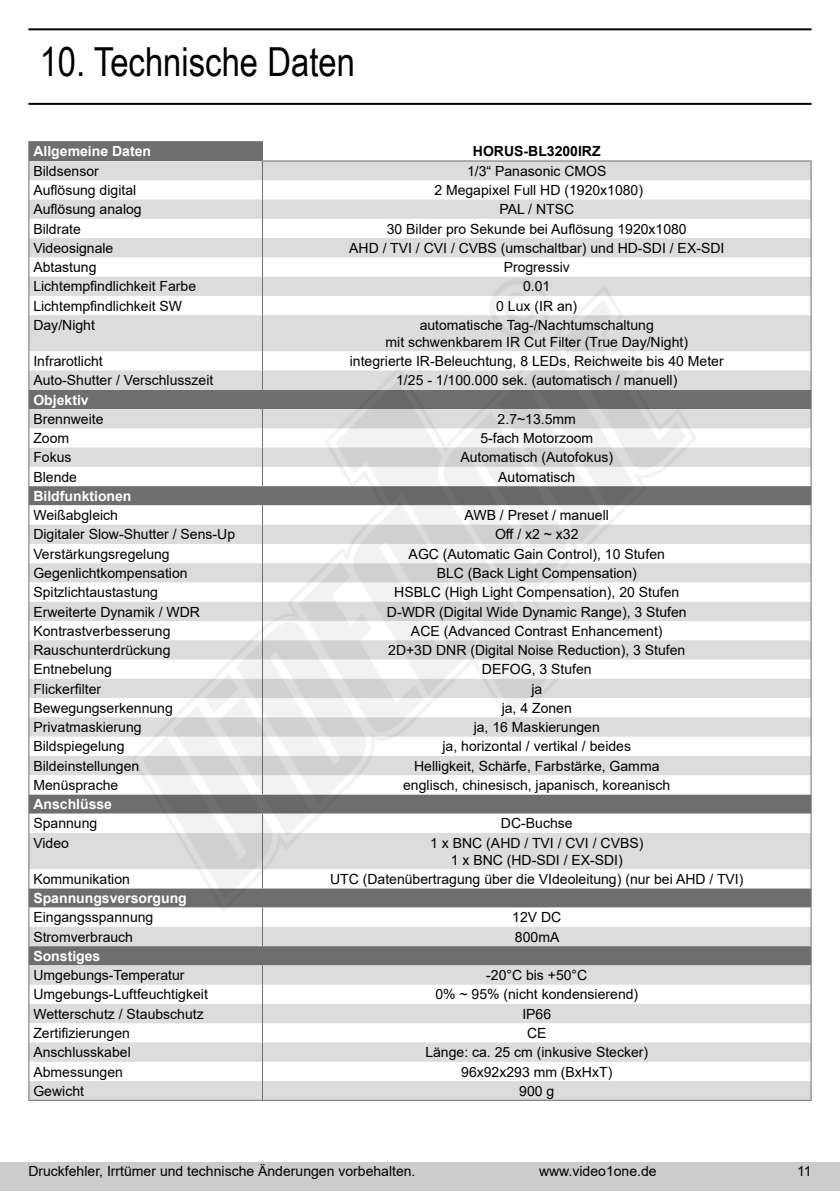
<style>
.page{position:relative;width:840px;height:1191px;background:#fff}
.page>*{position:absolute;margin:0;border:0;box-sizing:border-box;transform-origin:0 0}
.t1{font:40px "Arial Narrow";color:#000}
.t2{font:14px/16.8px "Arial";color:#000;text-align:center}
.t3{font:700 14px "Arial";color:#fff}
.t4{font:700 14px "Arial";color:#000}
</style>
<div class="page">
<div style="left:0;top:1162px;width:839px;height:29px;background:#ccc"></div>
<img style="left:28px;top:28px;width:784px;height:1073px">
<h1 class="t1" style="left:40px;top:32px;width:316px">10. Technische Daten</h1>
<p class="t3" style="left:33px;top:142px;width:119px">Allgemeine Daten</p>
<p class="t4" style="left:472px;top:142px;width:129px">HORUS-BL3200IRZ</p>
<p class="t2" style="left:33px;top:162px;width:67px">Bildsensor</p>
<p class="t2" style="left:467px;top:162px;width:141px">1/3“ Panasonic CMOS</p>
<p class="t2" style="left:33px;top:182px;width:104px">Auflösung digital</p>
<p class="t2" style="left:434px;top:182px;width:210px">2 Megapixel Full HD (1920x1080)</p>
<p class="t2" style="left:33px;top:201px;width:110px">Auflösung analog</p>
<p class="t2" style="left:499px;top:201px;width:76px">PAL / NTSC</p>
<p class="t2" style="left:33px;top:220px;width:49px">Bildrate</p>
<p class="t2" style="left:386px;top:220px;width:301px">30 Bilder pro Sekunde bei Auflösung 1920x1080</p>
<p class="t2" style="left:33px;top:239px;width:81px">Videosignale</p>
<p class="t2" style="left:349px;top:239px;width:376px">AHD / TVI / CVI / CVBS (umschaltbar) und HD-SDI / EX-SDI</p>
<p class="t2" style="left:33px;top:259px;width:65px">Abtastung</p>
<p class="t2" style="left:503px;top:259px;width:68px">Progressiv</p>
<p class="t2" style="left:33px;top:278px;width:164px">Lichtempfindlichkeit Farbe</p>
<p class="t2" style="left:523px;top:278px;width:29px">0.01</p>
<p class="t2" style="left:33px;top:297px;width:150px">Lichtempfindlichkeit SW</p>
<p class="t2" style="left:496px;top:297px;width:82px">0 Lux (IR an)</p>
<p class="t2" style="left:33px;top:316px;width:63px">Day/Night</p>
<p class="t2" style="left:385px;top:316px;width:304px">automatische Tag-/Nachtumschaltung<br>mit schwenkbarem IR Cut Filter (True Day/Night)</p>
<p class="t2" style="left:33px;top:352px;width:71px">Infrarotlicht</p>
<p class="t2" style="left:349px;top:352px;width:375px">integrierte IR-Beleuchtung, 8 LEDs, Reichweite bis 40 Meter</p>
<p class="t2" style="left:33px;top:372px;width:181px">Auto-Shutter / Verschlusszeit</p>
<p class="t2" style="left:396px;top:372px;width:282px">1/25 - 1/100.000 sek. (automatisch / manuell)</p>
<p class="t3" style="left:33px;top:390px;width:57px">Objektiv</p>
<p class="t2" style="left:33px;top:410px;width:72px">Brennweite</p>
<p class="t2" style="left:497px;top:410px;width:80px">2.7~13.5mm</p>
<p class="t2" style="left:33px;top:429px;width:37px">Zoom</p>
<p class="t2" style="left:480px;top:429px;width:114px">5-fach Motorzoom</p>
<p class="t2" style="left:33px;top:449px;width:40px">Fokus</p>
<p class="t2" style="left:460px;top:449px;width:154px">Automatisch (Autofokus)</p>
<p class="t2" style="left:33px;top:468px;width:45px">Blende</p>
<p class="t2" style="left:498px;top:468px;width:79px">Automatisch</p>
<p class="t3" style="left:33px;top:486px;width:100px">Bildfunktionen</p>
<p class="t2" style="left:33px;top:507px;width:86px">Weißabgleich</p>
<p class="t2" style="left:464px;top:507px;width:146px">AWB / Preset / manuell</p>
<p class="t2" style="left:33px;top:526px;width:203px">Digitaler Slow-Shutter / Sens-Up</p>
<p class="t2" style="left:495px;top:526px;width:85px">Off / x2 ~ x32</p>
<p class="t2" style="left:33px;top:545px;width:138px">Verstärkungsregelung</p>
<p class="t2" style="left:408px;top:545px;width:257px">AGC (Automatic Gain Control), 10 Stufen</p>
<p class="t2" style="left:33px;top:564px;width:156px">Gegenlichtkompensation</p>
<p class="t2" style="left:436px;top:564px;width:201px">BLC (Back Light Compensation)</p>
<p class="t2" style="left:33px;top:584px;width:126px">Spitzlichtaustastung</p>
<p class="t2" style="left:394px;top:584px;width:286px">HSBLC (High Light Compensation), 20 Stufen</p>
<p class="t2" style="left:33px;top:603px;width:168px">Erweiterte Dynamik / WDR</p>
<p class="t2" style="left:386px;top:603px;width:301px">D-WDR (Digital Wide Dynamic Range), 3 Stufen</p>
<p class="t2" style="left:33px;top:622px;width:138px">Kontrastverbesserung</p>
<p class="t2" style="left:411px;top:622px;width:253px">ACE (Advanced Contrast Enhancement)</p>
<p class="t2" style="left:33px;top:641px;width:138px">Rauschunterdrückung</p>
<p class="t2" style="left:388px;top:641px;width:298px">2D+3D DNR (Digital Noise Reduction), 3 Stufen</p>
<p class="t2" style="left:33px;top:661px;width:80px">Entnebelung</p>
<p class="t2" style="left:481px;top:661px;width:111px">DEFOG, 3 Stufen</p>
<p class="t2" style="left:33px;top:680px;width:69px">Flickerfilter</p>
<p class="t2" style="left:531px;top:680px;width:12px">ja</p>
<p class="t2" style="left:33px;top:699px;width:141px">Bewegungserkennung</p>
<p class="t2" style="left:501px;top:699px;width:72px">ja, 4 Zonen</p>
<p class="t2" style="left:33px;top:718px;width:110px">Privatmaskierung</p>
<p class="t2" style="left:473px;top:718px;width:128px">ja, 16 Maskierungen</p>
<p class="t2" style="left:33px;top:738px;width:93px">Bildspiegelung</p>
<p class="t2" style="left:442px;top:738px;width:190px">ja, horizontal / vertikal / beides</p>
<p class="t2" style="left:33px;top:757px;width:107px">Bildeinstellungen</p>
<p class="t2" style="left:414px;top:757px;width:247px">Helligkeit, Schärfe, Farbstärke, Gamma</p>
<p class="t2" style="left:33px;top:776px;width:86px">Menüsprache</p>
<p class="t2" style="left:403px;top:776px;width:268px">englisch, chinesisch, japanisch, koreanisch</p>
<p class="t3" style="left:33px;top:794px;width:80px">Anschlüsse</p>
<p class="t2" style="left:33px;top:815px;width:65px">Spannung</p>
<p class="t2" style="left:500px;top:815px;width:73px">DC-Buchse</p>
<p class="t2" style="left:33px;top:834px;width:37px">Video</p>
<p class="t2" style="left:430px;top:834px;width:214px">1 x BNC (AHD / TVI / CVI / CVBS)<br>1 x BNC (HD-SDI / EX-SDI)</p>
<p class="t2" style="left:33px;top:870px;width:98px">Kommunikation</p>
<p class="t2" style="left:330px;top:870px;width:414px">UTC (Datenübertragung über die VIdeoleitung) (nur bei AHD / TVI)</p>
<p class="t3" style="left:33px;top:888px;width:155px">Spannungsversorgung</p>
<p class="t2" style="left:33px;top:909px;width:121px">Eingangsspannung</p>
<p class="t2" style="left:512px;top:909px;width:51px">12V DC</p>
<p class="t2" style="left:33px;top:928px;width:101px">Stromverbrauch</p>
<p class="t2" style="left:514px;top:928px;width:46px">800mA</p>
<p class="t3" style="left:33px;top:946px;width:68px">Sonstiges</p>
<p class="t2" style="left:33px;top:966px;width:152px">Umgebungs-Temperatur</p>
<p class="t2" style="left:486px;top:966px;width:103px">-20°C bis +50°C</p>
<p class="t2" style="left:33px;top:986px;width:176px">Umgebungs-Luftfeuchtigkeit</p>
<p class="t2" style="left:435px;top:986px;width:204px">0% ~ 95% (nicht kondensierend)</p>
<p class="t2" style="left:33px;top:1005px;width:172px">Wetterschutz / Staubschutz</p>
<p class="t2" style="left:522px;top:1005px;width:30px">IP66</p>
<p class="t2" style="left:33px;top:1024px;width:98px">Zertifizierungen</p>
<p class="t2" style="left:526px;top:1024px;width:21px">CE</p>
<p class="t2" style="left:33px;top:1043px;width:99px">Anschlusskabel</p>
<p class="t2" style="left:425px;top:1043px;width:224px">Länge: ca. 25 cm (inkusive Stecker)</p>
<p class="t2" style="left:33px;top:1063px;width:91px">Abmessungen</p>
<p class="t2" style="left:461px;top:1063px;width:152px">96x92x293 mm (BxHxT)</p>
<p class="t2" style="left:33px;top:1082px;width:52px">Gewicht</p>
<p class="t2" style="left:519px;top:1082px;width:37px">900 g</p>
<p class="t2" style="left:28px;top:1162px;width:388px">Druckfehler, Irrtümer und technische Änderungen vorbehalten.</p>
<p class="t2" style="left:538px;top:1162px;width:119px">www.video1one.de</p>
<p class="t2" style="left:796px;top:1162px;width:16px">11</p>
</div>
